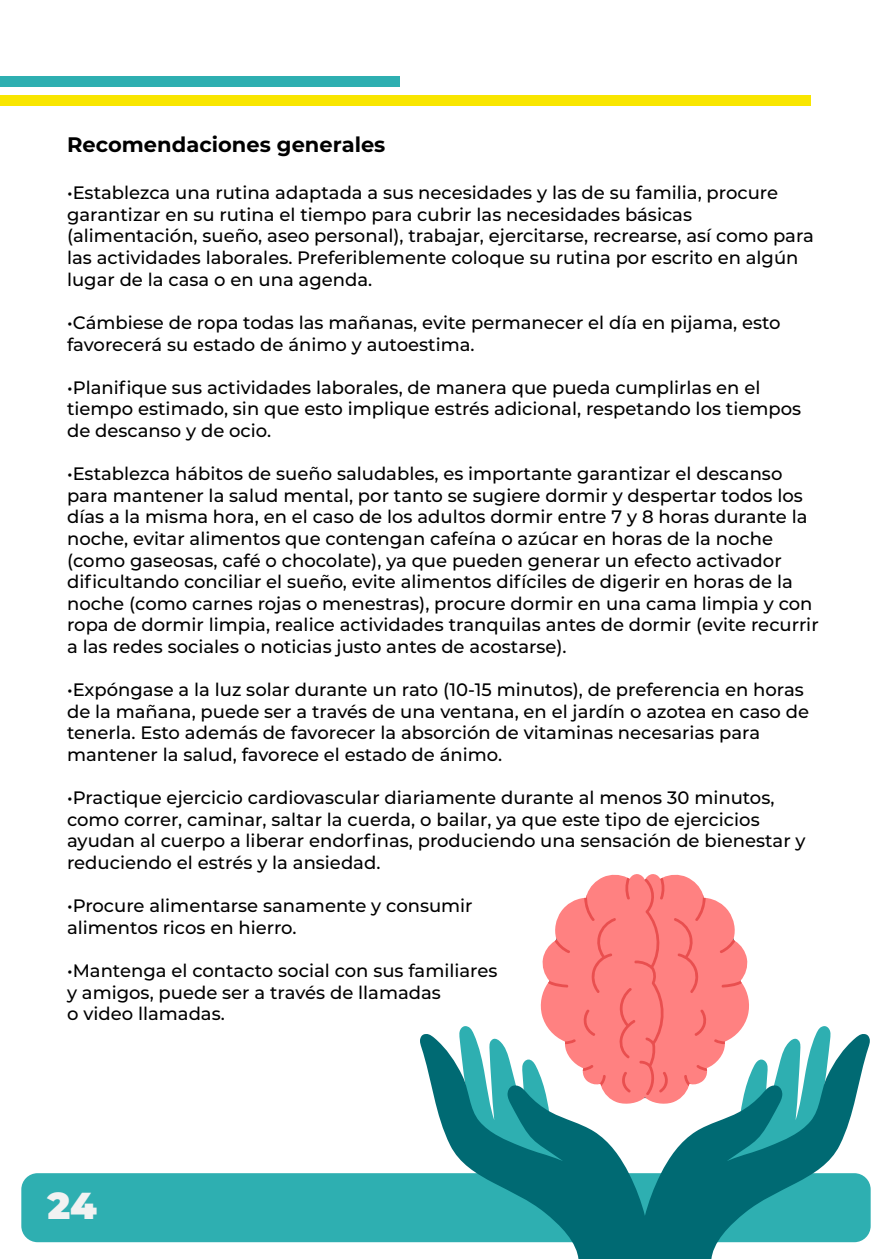
<style>
.page{position:relative;width:892px;height:1259px;background:#fff}
.page>*{position:absolute;margin:0;border:0;box-sizing:border-box;transform-origin:0 0}
.t1{font:900 37.5px "Montserrat";color:#f2f2f2}
.t2{font:700 21px "Montserrat";color:#000}
.t3{font:500 18px/21.6px "Montserrat";color:#000}
</style>
<div class="page">
<div style="left:21px;top:1173px;width:849px;height:69px;background:#2eafb1;border-radius:16px"></div>
<div style="left:0;top:95px;width:810px;height:11px;background:#f9e600"></div>
<div style="left:0;top:76px;width:399px;height:10px;background:#2eafb1"></div>
<svg style="left:651px;top:1033px;width:219px;height:226px"></svg>
<svg style="left:420px;top:1034px;width:231px;height:225px"></svg>
<svg style="left:459px;top:874px;width:371px;height:294px"></svg>
<p class="t2" style="left:67px;top:130px;width:320px">Recomendaciones generales</p>
<p class="t3" style="left:67px;top:181px;width:748px">•Establezca una rutina adaptada a sus necesidades y las de su familia, procure garantizar en su rutina el tiempo para cubrir las necesidades básicas (alimentación, sueño, aseo personal), trabajar, ejercitarse, recrearse, así como para las actividades laborales. Preferiblemente coloque su rutina por escrito en algún lugar de la casa o en una agenda.</p>
<p class="t3" style="left:67px;top:311px;width:715px">•Cámbiese de ropa todas las mañanas, evite permanecer el día en pijama, esto favorecerá su estado de ánimo y autoestima.</p>
<p class="t3" style="left:67px;top:376px;width:735px">•Planifique sus actividades laborales, de manera que pueda cumplirlas en el tiempo estimado, sin que esto implique estrés adicional, respetando los tiempos de descanso y de ocio.</p>
<p class="t3" style="left:67px;top:462px;width:753px">•Establezca hábitos de sueño saludables, es importante garantizar el descanso para mantener la salud mental, por tanto se sugiere dormir y despertar todos los días a la misma hora, en el caso de los adultos dormir entre 7 y 8 horas durante la noche, evitar alimentos que contengan cafeína o azúcar en horas de la noche (como gaseosas, café o chocolate), ya que pueden generar un efecto activador dificultando conciliar el sueño, evite alimentos difíciles de digerir en horas de la noche (como carnes rojas o menestras), procure dormir en una cama limpia y con ropa de dormir limpia, realice actividades tranquilas antes de dormir (evite recurrir a las redes sociales o noticias justo antes de acostarse).</p>
<p class="t3" style="left:67px;top:678px;width:743px">•Expóngase a la luz solar durante un rato (10-15 minutos), de preferencia en horas de la mañana, puede ser a través de una ventana, en el jardín o azotea en caso de tenerla. Esto además de favorecer la absorción de vitaminas necesarias para mantener la salud, favorece el estado de ánimo.</p>
<p class="t3" style="left:67px;top:786px;width:740px">•Practique ejercicio cardiovascular diariamente durante al menos 30 minutos, como correr, caminar, saltar la cuerda, o bailar, ya que este tipo de ejercicios ayudan al cuerpo a liberar endorfinas, produciendo una sensación de bienestar y reduciendo el estrés y la ansiedad.</p>
<p class="t3" style="left:67px;top:894px;width:407px">•Procure alimentarse sanamente y consumir alimentos ricos en hierro.</p>
<p class="t3" style="left:67px;top:959px;width:432px">•Mantenga el contacto social con sus familiares y amigos, puede ser a través de llamadas<br>o video llamadas.</p>
<h1 class="t1" style="left:47px;top:1177px;width:51px">24</h1>
</div>
